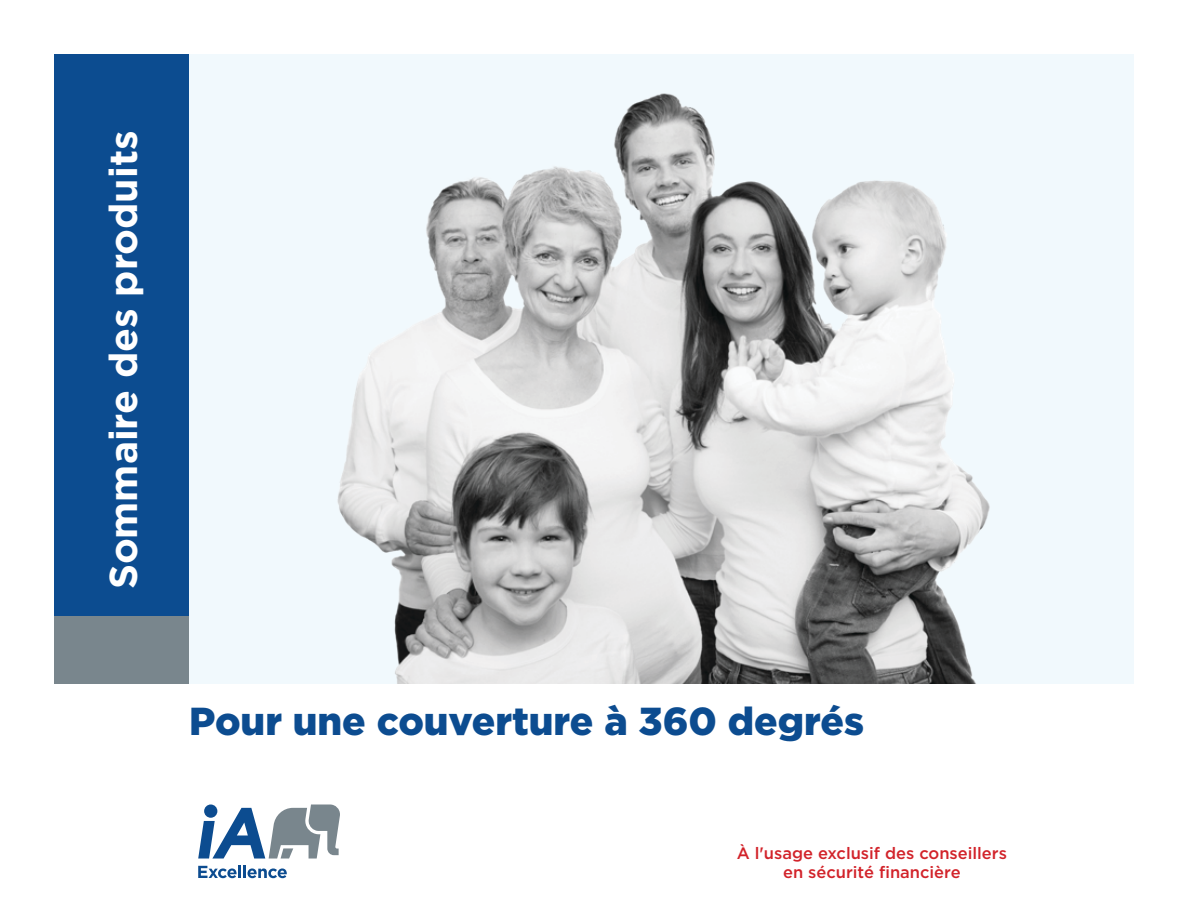
<style>
.page{position:relative;width:1188px;height:918px;background:#fff}
.page>*{position:absolute;margin:0;border:0;box-sizing:border-box;transform-origin:0 0}
.t1{font:900 39px "Gotham";color:#0c4c90}
.t2{font:700 39px "Gotham";color:#fff}
.t3{font:500 16.5px/19.5px "Gotham";color:#d2232a;text-align:center}
</style>
<div class="page">
<div style="left:189px;top:54px;width:945px;height:630px;background:#f1f9fd"></div>
<svg style="left:198px;top:805px;width:142px;height:54px"></svg>
<svg style="left:198px;top:865px;width:89px;height:13px"></svg>
<div style="left:54px;top:54px;width:135px;height:562px;background:#0c4c90"></div>
<div style="left:54px;top:616px;width:135px;height:68px;background:#79868d"></div>
<img style="left:337px;top:93px;width:653px;height:591px">
<h1 class="t2" style="left:97px;top:589px;width:460px;rotate:-90deg">Sommaire des produits</h1>
<h1 class="t1" style="left:189px;top:694px;width:677px">Pour une couverture à 360 degrés</h1>
<p class="t3" style="left:737px;top:843px;width:272px">À l'usage exclusif des conseillers en sécurité financière</p>
</div>
